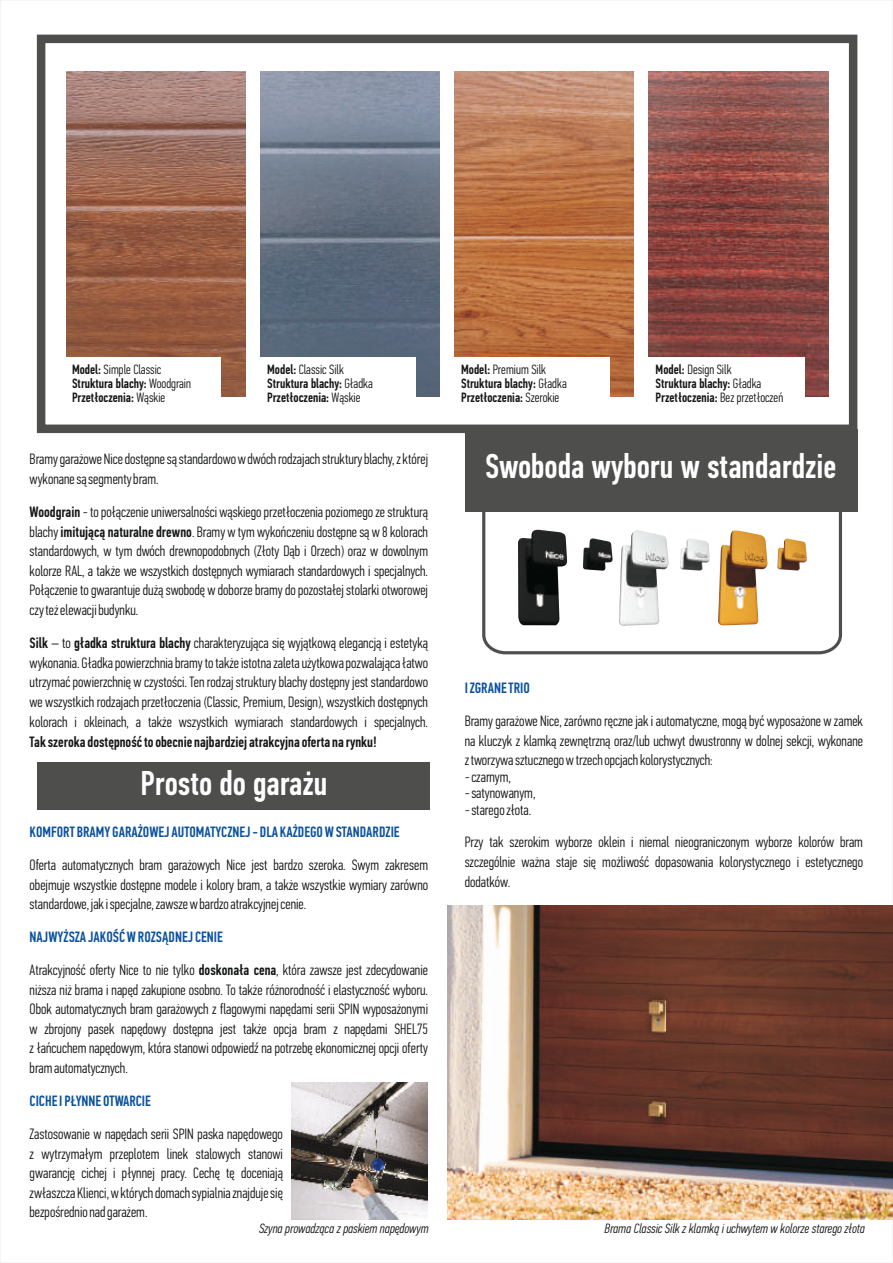
<style>
.page{position:relative;width:893px;height:1263px;background:#fff}
.page>*{position:absolute;margin:0;border:0;box-sizing:border-box;transform-origin:0 0}
.t1{font:500 34.5px "PF Din Text Comp Pro";color:#fff}
.t2{font:300 15px/19.6px "PF Din Text Comp Pro";color:#151616;text-align:justify}
.t3{font:500 15px "PF Din Text Comp Pro";color:#0b519e}
.t4{font:500 15px "PF Din Text Comp Pro";color:#151616}
.t5{font:500 13.5px/14.1px "PF Din Text Comp Pro";color:#151616}
.t6{font:italic 300 13.5px "PF Din Text Comp Pro";color:#151616}
.s1{font-weight:300}
.s2{font-weight:500}
.s3{font-weight:500;color:#0b519e}
</style>
<div class="page">
<img style="left:66px;top:71px;width:179px;height:325px">
<img style="left:649px;top:71px;width:179px;height:325px">
<img style="left:455px;top:71px;width:179px;height:325px">
<img style="left:260px;top:71px;width:180px;height:325px">
<div style="left:37px;top:35px;width:820px;height:398px;border:9px solid #4e4e4d"></div>
<svg style="left:482px;top:512px;width:360px;height:143px"></svg>
<img style="left:518px;top:529px;width:49px;height:96px">
<img style="left:619px;top:529px;width:50px;height:97px">
<img style="left:718px;top:530px;width:49px;height:95px">
<img style="left:583px;top:538px;width:30px;height:33px">
<img style="left:680px;top:538px;width:30px;height:33px">
<img style="left:777px;top:538px;width:30px;height:32px">
<div style="left:465px;top:429px;width:392px;height:83px;background:#4e4e4d"></div>
<div style="left:37px;top:762px;width:392px;height:48px;background:#4e4e4d"></div>
<img style="left:291px;top:1083px;width:137px;height:136px">
<img style="left:448px;top:905px;width:445px;height:314px">
<div style="left:61px;top:357px;width:160px;height:44px;background:#fff"></div>
<div style="left:257px;top:357px;width:159px;height:44px;background:#fff"></div>
<div style="left:450px;top:357px;width:160px;height:44px;background:#fff"></div>
<div style="left:645px;top:357px;width:160px;height:44px;background:#fff"></div>
<p class="t5" style="left:72px;top:363px;width:120px">Model: <span class="s1">Simple Classic<br></span>Struktura blachy: <span class="s1">Woodgrain<br></span>Przetłoczenia: <span class="s1">Wąskie</span></p>
<p class="t5" style="left:267px;top:363px;width:107px">Model: <span class="s1">Classic Silk<br></span>Struktura blachy: <span class="s1">Gładka<br></span>Przetłoczenia: <span class="s1">Wąskie</span></p>
<p class="t5" style="left:461px;top:363px;width:107px">Model: <span class="s1">Premium Silk<br></span>Struktura blachy: <span class="s1">Gładka<br></span>Przetłoczenia: <span class="s1">Szerokie</span></p>
<p class="t5" style="left:656px;top:363px;width:129px">Model: <span class="s1">Design Silk<br></span>Struktura blachy: <span class="s1">Gładka<br></span>Przetłoczenia: <span class="s1">Bez przetłoczeń</span></p>
<p class="t2" style="left:30px;top:450px;width:400px">Bramy garażowe Nice dostępne są standardowo w dwóch rodzajach struktury blachy, z której wykonane są segmenty bram.</p>
<p class="t2" style="left:30px;top:503px;width:400px"><span class="s2">Woodgrain</span> - to połączenie uniwersalności wąskiego przetłoczenia poziomego ze strukturą blachy <span class="s2">imitującą naturalne drewno</span>. Bramy w tym wykończeniu dostępne są w 8 kolorach standardowych, w tym dwóch drewnopodobnych (Złoty Dąb i Orzech) oraz w dowolnym kolorze RAL, a także we wszystkich dostępnych wymiarach standardowych i specjalnych.<br>Połączenie to gwarantuje dużą swobodę w doborze bramy do pozostałej stolarki otworowej czy też elewacji budynku.</p>
<p class="t2" style="left:30px;top:634px;width:400px"><span class="s2">Silk</span> – to <span class="s2">gładka struktura blachy</span> charakteryzująca się wyjątkową elegancją i estetyką wykonania. Gładka powierzchnia bramy to także istotna zaleta użytkowa pozwalająca łatwo utrzymać powierzchnię w czystości. Ten rodzaj struktury blachy dostępny jest standardowo we wszystkich rodzajach przetłoczenia (Classic, Premium, Design), wszystkich dostępnych kolorach i okleinach, a także wszystkich wymiarach standardowych i specjalnych.</p>
<p class="t4" style="left:30px;top:735px;width:349px">Tak szeroka dostępność to obecnie najbardziej atrakcyjna oferta na rynku!</p>
<h1 class="t1" style="left:141px;top:769px;width:188px">Prosto do garażu</h1>
<p class="t3" style="left:30px;top:826px;width:372px">KOMFORT BRAMY GARAŻOWEJ AUTOMATYCZNEJ - DLA KAŻDEGO W STANDARDZIE</p>
<p class="t2" style="left:30px;top:856px;width:400px">Oferta automatycznych bram garażowych Nice jest bardzo szeroka. Swym zakresem obejmuje wszystkie dostępne modele i kolory bram, a także wszystkie wymiary zarówno standardowe, jak i specjalne, zawsze w bardzo atrakcyjnej cenie.</p>
<p class="t2" style="left:30px;top:922px;width:400px;line-height:32.8px"><span class="s3">NAJWYŻSZA JAKOŚĆ W ROZSĄDNEJ CENIE<br></span>Atrakcyjność oferty Nice to nie tylko <span class="s2">doskonała cena</span>, która zawsze jest zdecydowanie</p>
<p class="t2" style="left:30px;top:981px;width:400px">niższa niż brama i napęd zakupione osobno. To także różnorodność i elastyczność wyboru.<br>Obok automatycznych bram garażowych z flagowymi napędami serii SPIN wyposażonymi w zbrojony pasek napędowy dostępna jest także opcja bram z napędami SHEL75 z łańcuchem napędowym, która stanowi odpowiedź na potrzebę ekonomicznej opcji oferty bram automatycznych.</p>
<p class="t3" style="left:30px;top:1095px;width:123px">CICHE I PŁYNNE OTWARCIE</p>
<p class="t2" style="left:30px;top:1125px;width:255px">Zastosowanie w napędach serii SPIN paska napędowego z wytrzymałym przeplotem linek stalowych stanowi gwarancję cichej i płynnej pracy. Cechę tę doceniają zwłaszcza Klienci, w których domach sypialnia znajduje się bezpośrednio nad garażem.</p>
<h1 class="t1" style="left:485px;top:452px;width:353px">Swoboda wyboru w standardzie</h1>
<p class="t3" style="left:465px;top:682px;width:67px">I ZGRANE TRIO</p>
<p class="t2" style="left:465px;top:713px;width:400px">Bramy garażowe Nice, zarówno ręczne jak i automatyczne, mogą być wyposażone w zamek na kluczyk z klamką zewnętrzną oraz/lub uchwyt dwustronny w dolnej sekcji, wykonane z tworzywa sztucznego w trzech opcjach kolorystycznych:</p>
<p class="t2" style="left:465px;top:768px;width:48px">- czarnym,</p>
<p class="t2" style="left:465px;top:785px;width:72px">- satynowanym,</p>
<p class="t2" style="left:465px;top:794px;width:400px;line-height:32.7px">- starego złota.<br>Przy tak szerokim wyborze oklein i niemal nieograniczonym wyborze kolorów bram</p>
<p class="t2" style="left:465px;top:853px;width:400px">szczególnie ważna staje się możliwość dopasowania kolorystycznego i estetycznego dodatków.</p>
<p class="t6" style="left:259px;top:1223px;width:171px">Szyna prowadząca z paskiem napędowym</p>
<p class="t6" style="left:604px;top:1223px;width:262px">Brama Classic Silk z klamką i uchwytem w kolorze starego złota</p>
</div>
